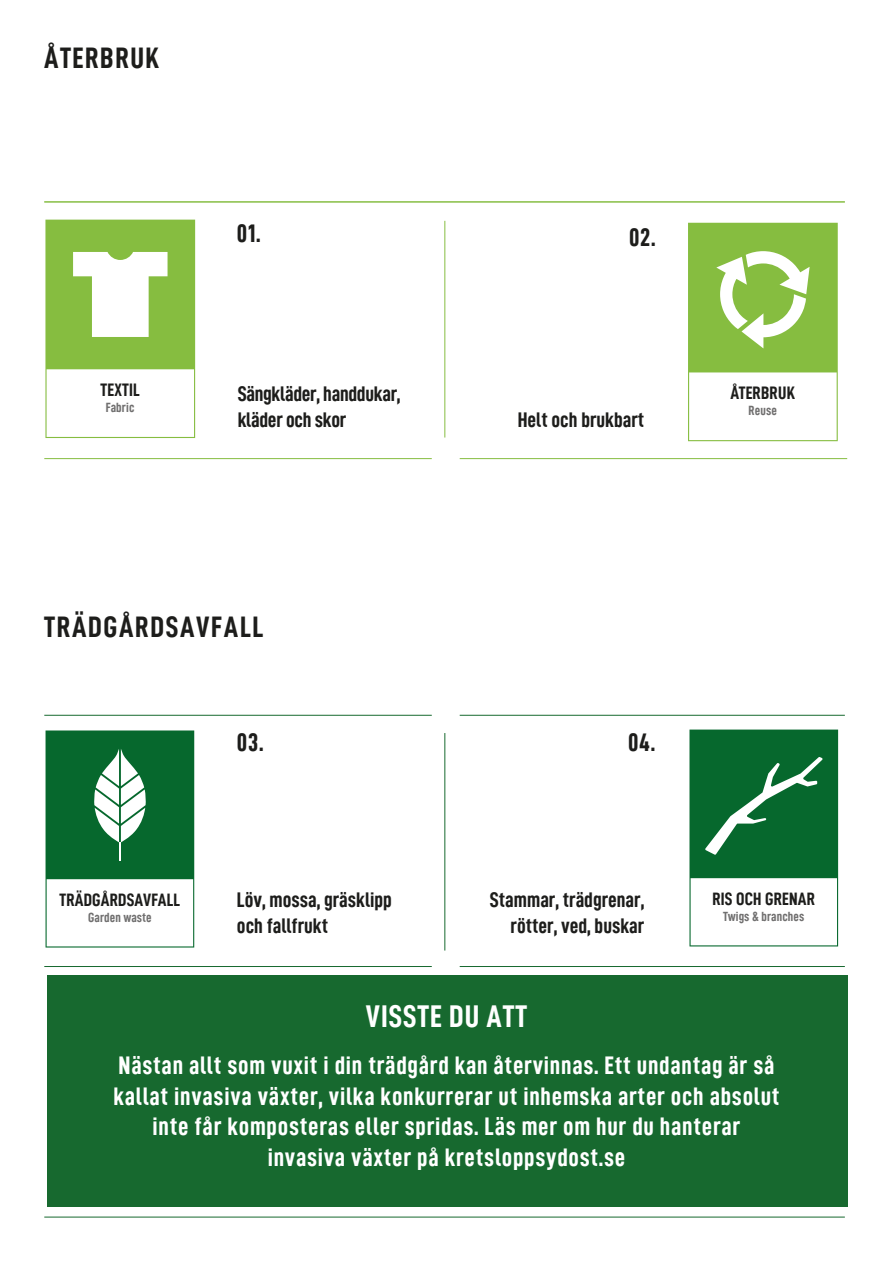
<style>
.page{position:relative;width:893px;height:1263px;background:#fff}
.page>*{position:absolute;margin:0;border:0;box-sizing:border-box;transform-origin:0 0}
.t1{font:31.5px "D DIN Condensed Bold";letter-spacing:.03em;color:#fff}
.t2{font:29.7px "D DIN Condensed Bold";letter-spacing:.055em;color:#1d1d1b}
.t3{font:25.5px/30.6px "D DIN Condensed Bold";letter-spacing:.03em;color:#fff;text-align:center}
.t4{font:25.5px "D DIN Condensed Bold";letter-spacing:.03em;color:#1d1d1b}
.t5{font:21.3px/25.5px "D DIN Condensed Bold";color:#1d1d1b}
.t6{font:18.15px "D DIN Condensed Bold";letter-spacing:.01em;color:#1d1d1b}
.t7{font:18px "D DIN Condensed Bold";letter-spacing:.01em;color:#1d1d1b}
.t8{font:13.5px "D DIN Condensed Bold";letter-spacing:.01em;color:#706f6f}
.t9{font:13.35px "D DIN Condensed Bold";letter-spacing:.01em;color:#706f6f}
</style>
<div class="page">
<div style="left:47px;top:975px;width:801px;height:232px;background:#17692f"></div>
<hr style="left:444px;top:221px;width:1px;height:216px;background:#86bd42">
<hr style="left:44px;top:715px;width:388px;height:1px;background:#17692f">
<hr style="left:460px;top:715px;width:385px;height:1px;background:#17692f">
<hr style="left:44px;top:966px;width:388px;height:1px;background:#17692f">
<hr style="left:44px;top:1217px;width:801px;height:1px;background:#17692f">
<hr style="left:460px;top:966px;width:385px;height:1px;background:#17692f">
<hr style="left:444px;top:733px;width:1px;height:217px;background:#17692f">
<hr style="left:44px;top:458px;width:388px;height:1px;background:#86bd42">
<hr style="left:460px;top:458px;width:387px;height:1px;background:#86bd42">
<hr style="left:44px;top:202px;width:801px;height:1px;background:#86bd42">
<svg style="left:688px;top:223px;width:150px;height:218px"></svg>
<svg style="left:45px;top:220px;width:150px;height:218px"></svg>
<svg style="left:689px;top:729px;width:149px;height:217px"></svg>
<svg style="left:46px;top:730px;width:148px;height:217px"></svg>
<p class="t2" style="left:44px;top:42px;width:116px">ÅTERBRUK</p>
<p class="t6" style="left:101px;top:380px;width:41px">TEXTIL</p>
<p class="t8" style="left:106px;top:400px;width:30px">Fabric</p>
<p class="t4" style="left:237px;top:219px;width:25px">01.</p>
<p class="t4" style="left:629px;top:223px;width:28px">02.</p>
<p class="t5" style="left:238px;top:381px;width:164px">Sängkläder, handdukar, kläder och skor</p>
<p class="t5" style="left:518px;top:406px;width:128px">Helt och brukbart</p>
<p class="t6" style="left:731px;top:383px;width:66px">ÅTERBRUK</p>
<p class="t8" style="left:749px;top:403px;width:30px">Reuse</p>
<p class="t2" style="left:44px;top:610px;width:221px">TRÄDGÅRDSAVFALL</p>
<p class="t4" style="left:237px;top:728px;width:28px">03.</p>
<p class="t4" style="left:628px;top:728px;width:29px">04.</p>
<p class="t7" style="left:60px;top:890px;width:122px">TRÄDGÅRDSAVFALL</p>
<p class="t9" style="left:88px;top:910px;width:65px">Garden waste</p>
<p class="t5" style="left:237px;top:887px;width:156px">Löv, mossa, gräsklipp och fallfrukt</p>
<p class="t5" style="left:490px;top:887px;width:156px;text-align:right">Stammar, trädgrenar, rötter, ved, buskar</p>
<p class="t1" style="left:366px;top:999px;width:163px">VISSTE DU ATT</p>
<p class="t7" style="left:712px;top:889px;width:104px">RIS OCH GRENAR</p>
<p class="t9" style="left:723px;top:909px;width:83px">Twigs &amp; branches</p>
<p class="t3" style="left:113px;top:1050px;width:668px">Nästan allt som vuxit i din trädgård kan återvinnas. Ett undantag är så kallat invasiva växter, vilka konkurrerar ut inhemska arter och absolut inte får komposteras eller spridas. Läs mer om hur du hanterar invasiva växter på kretsloppsydost.se</p>
</div>
